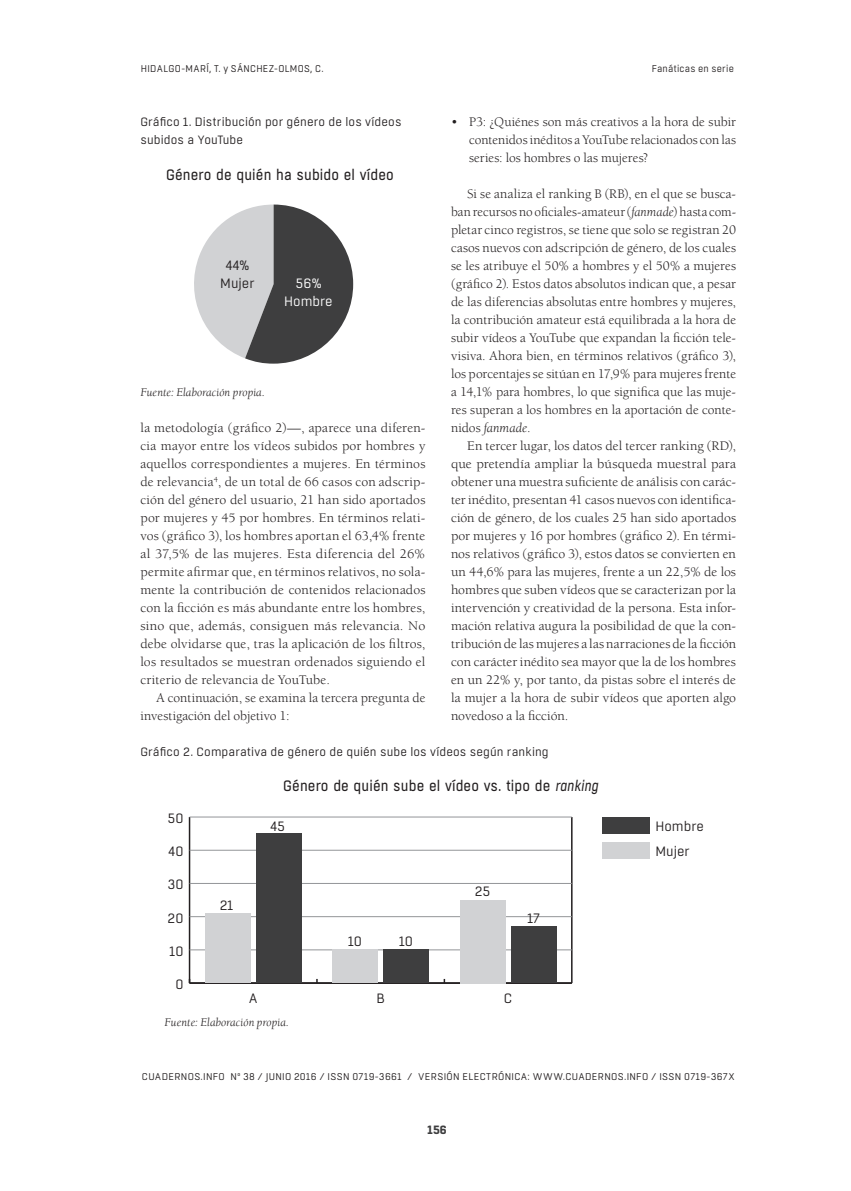
<style>
.page{position:relative;width:851px;height:1191px;background:#fff}
.page>*{position:absolute;margin:0;border:0;box-sizing:border-box;transform-origin:0 0}
.t1{font:15px "Boxed";letter-spacing:.01em;color:#231f20;scale:.93 1}
.Texto_Párrafo{font:13.5px/18px "Berkeley Std";color:#231f20;text-align:justify}
.t2{font:13.5px/18px "Boxed";color:#231f20;text-align:center}
.t3{font:13.5px/18px "Boxed";color:#fff;text-align:center}
.Tabla_Título{font:12px/18px "Boxed";letter-spacing:.01em;color:#231f20}
.Pie_de_imagen{font:italic 12px "Berkeley Std";letter-spacing:.005em;color:#231f20}
.t4{font:700 12px "Boxed";color:#3e3e3f}
.t5{font:9.75px "Boxed";letter-spacing:.03em;color:#231f20}
.s1{font-style:italic}
</style>
<div class="page">
<svg style="left:194px;top:204px;width:159px;height:160px"></svg>
<hr style="left:571px;top:817px;width:1px;height:166px;background:#231f20">
<hr style="left:189px;top:817px;width:1px;height:166px;background:#231f20">
<hr style="left:189px;top:982px;width:382px;height:1px;background:#231f20">
<hr style="left:189px;top:949px;width:382px;height:1px;background:#939598">
<hr style="left:189px;top:916px;width:382px;height:1px;background:#939598">
<hr style="left:189px;top:883px;width:382px;height:1px;background:#939598">
<hr style="left:189px;top:850px;width:382px;height:1px;background:#939598">
<hr style="left:189px;top:816px;width:382px;height:1px;background:#939598">
<div style="left:601px;top:817px;width:48px;height:16px;background:#3e3e3f"></div>
<div style="left:256px;top:833px;width:45px;height:150px;background:#3e3e3f"></div>
<div style="left:383px;top:950px;width:46px;height:33px;background:#3e3e3f"></div>
<div style="left:510px;top:926px;width:46px;height:57px;background:#3e3e3f"></div>
<div style="left:601px;top:842px;width:48px;height:16px;background:#d1d2d4"></div>
<div style="left:205px;top:913px;width:46px;height:70px;background:#d1d2d4"></div>
<div style="left:332px;top:950px;width:46px;height:33px;background:#d1d2d4"></div>
<div style="left:459px;top:900px;width:46px;height:83px;background:#d1d2d4"></div>
<p class="t5" style="left:141px;top:62px;width:184px">HIDALGO-MARÍ, T. y SÁNCHEZ-OLMOS, C.</p>
<p class="t5" style="left:651px;top:62px;width:84px">Fanáticas en serie</p>
<p class="Tabla_Título" style="left:140px;top:113px;width:263px">Gráfico 1. Distribución por género de los vídeos subidos a YouTube</p>
<p class="t1" style="left:166px;top:165px;width:246px">Género de quién ha subido el vídeo</p>
<p class="t2" style="left:220px;top:256px;width:36px">44%<br>Mujer</p>
<p class="t3" style="left:284px;top:274px;width:50px">56%<br>Hombre</p>
<p class="Pie_de_imagen" style="left:140px;top:386px;width:126px">Fuente: Elaboración propia.</p>
<p class="Texto_Párrafo" style="left:140px;top:419px;width:286px">la metodología (gráfico 2)—, aparece una diferen&shy;cia mayor entre los vídeos subidos por hombres y aquellos correspondientes a mujeres. En términos de relevancia<sup>4</sup>, de un total de 66 casos con adscrip&shy;ción del género del usuario, 21 han sido aportados por mujeres y 45 por hombres. En términos relati&shy;vos (gráfico 3), los hombres aportan el 63,4% frente al 37,5% de las mujeres. Esta diferencia del 26% permite afirmar que, en términos relativos, no sola&shy;mente la contribución de contenidos relacionados con la ficción es más abundante entre los hombres, sino que, además, consiguen más relevancia. No debe olvidarse que, tras la aplicación de los filtros, los resultados se muestran ordenados siguiendo el criterio de relevancia de YouTube.</p>
<p class="Texto_Párrafo" style="left:140px;top:689px;width:286px;text-indent:16px">A continuación, se examina la tercera pregunta de investigación del objetivo 1:</p>
<p class="Texto_Párrafo" style="left:469px;top:113px;width:268px;text-indent:-18px">• P3: ¿Quiénes son más creativos a la hora de subir contenidos inéditos a YouTube relacionados con las series: los hombres o las mujeres?</p>
<p class="Texto_Párrafo" style="left:451px;top:185px;width:286px;text-indent:16px">Si se analiza el ranking B (RB), en el que se busca&shy;ban recursos no oficiales-amateur (<span class="s1">fanmade</span>) hasta com&shy;pletar cinco registros, se tiene que solo se registran 20 casos nuevos con adscripción de género, de los cuales se les atribuye el 50% a hombres y el 50% a mujeres (gráfico 2). Estos datos absolutos indican que, a pesar de las diferencias absolutas entre hombres y mujeres, la contribución amateur está equilibrada a la hora de subir vídeos a YouTube que expandan la ficción tele&shy;visiva. Ahora bien, en términos relativos (gráfico 3), los porcentajes se sitúan en 17,9% para mujeres frente a 14,1% para hombres, lo que significa que las muje&shy;res superan a los hombres en la aportación de conte&shy;nidos <span class="s1">fanmade</span>.</p>
<p class="Texto_Párrafo" style="left:451px;top:437px;width:286px;text-indent:16px">En tercer lugar, los datos del tercer ranking (RD), que pretendía ampliar la búsqueda muestral para obtener una muestra suficiente de análisis con carác&shy;ter inédito, presentan 41 casos nuevos con identifica&shy;ción de género, de los cuales 25 han sido aportados por mujeres y 16 por hombres (gráfico 2). En térmi&shy;nos relativos (gráfico 3), estos datos se convierten en un 44,6% para las mujeres, frente a un 22,5% de los hombres que suben vídeos que se caracterizan por la intervención y creatividad de la persona. Esta infor&shy;mación relativa augura la posibilidad de que la con&shy;tribución de las mujeres a las narraciones de la ficción con carácter inédito sea mayor que la de los hombres en un 22% y, por tanto, da pistas sobre el interés de la mujer a la hora de subir vídeos que aporten algo novedoso a la ficción.</p>
<p class="Tabla_Título" style="left:140px;top:743px;width:410px">Gráfico 2. Comparativa de género de quién sube los vídeos según ranking</p>
<p class="t2" style="left:167px;top:809px;width:18px">50</p>
<p class="t2" style="left:168px;top:842px;width:17px">40</p>
<p class="t2" style="left:167px;top:876px;width:18px">30</p>
<p class="t2" style="left:167px;top:909px;width:17px">20</p>
<p class="t2" style="left:170px;top:942px;width:15px">10</p>
<p class="t2" style="left:175px;top:975px;width:10px">0</p>
<p class="t1" style="left:283px;top:776px;width:340px">Género de quién sube el vídeo vs. tipo de <span class="s1">ranking</span></p>
<p class="t2" style="left:270px;top:818px;width:17px">45</p>
<p class="t2" style="left:220px;top:896px;width:15px">21</p>
<p class="t2" style="left:348px;top:932px;width:15px">10</p>
<p class="t2" style="left:399px;top:932px;width:15px">10</p>
<p class="t2" style="left:474px;top:882px;width:17px">25</p>
<p class="t2" style="left:527px;top:909px;width:14px">17</p>
<p class="t2" style="left:249px;top:990px;width:10px">A</p>
<p class="t2" style="left:376px;top:990px;width:10px">B</p>
<p class="t2" style="left:503px;top:990px;width:10px">C</p>
<p class="Pie_de_imagen" style="left:164px;top:1016px;width:126px">Fuente: Elaboración propia.</p>
<p class="t2" style="left:655px;top:814px;width:50px;line-height:24.9px;text-align:left">Hombre<br>Mujer</p>
<p class="t5" style="left:142px;top:1070px;width:594px">CUADERNOS.INFO Nº 38 / JUNIO 2016 / ISSN 0719-3661 / VERSIÓN ELECTRÓNICA: WWW.CUADERNOS.INFO / ISSN 0719-367X</p>
<p class="t4" style="left:427px;top:1122px;width:21px">156</p>
</div>
